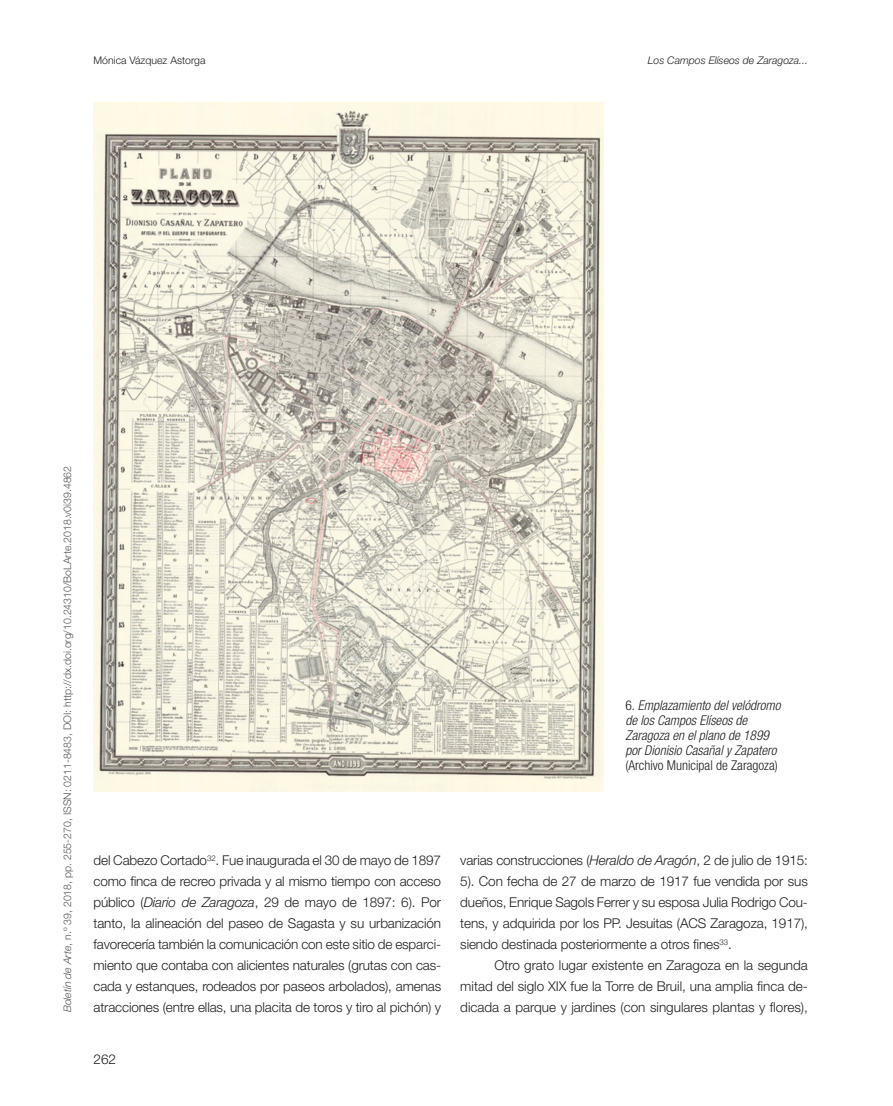
<style>
.page{position:relative;width:893px;height:1106px;background:#fff}
.page>*{position:absolute;margin:0;border:0;box-sizing:border-box;transform-origin:0 0}
.t1{font:300 13.5px/21px "Helvetica Neue LT Std";letter-spacing:-.01em;color:#231f20;text-align:justify}
.t2{font:italic 300 condensed 13.5px/15px "Helvetica Neue LT Std";color:#231f20}
.t3{font:300 condensed 13.5px "Helvetica Neue LT Std";color:#231f20}
.t4{font:300 10.5px "Helvetica Neue LT Std";color:#57585a}
.t5{font:italic 300 10.5px "Helvetica Neue LT Std";color:#231f20}
.t6{font:300 10.5px "Helvetica Neue LT Std";color:#231f20}
.s1{font-style:italic}
.s2{font-style:normal}
</style>
<div class="page">
<img style="left:94px;top:103px;width:510px;height:688px">
<p class="t6" style="left:94px;top:54px;width:114px">Mónica Vázquez Astorga</p>
<p class="t5" style="left:648px;top:54px;width:162px">Los Campos Elíseos de Zaragoza...</p>
<p class="t4" style="left:61px;top:1012px;width:548px;rotate:-90deg"><span class="s1">Boletín de Arte</span>, n.º 39, 2018, pp. 255-270, ISSN: 0211-8483, DOI: http://dx.doi.org/10.24310/BoLArte.2018.v0i39.4862</p>
<p class="t2" style="left:625px;top:698px;width:157px"><span class="s2">6.</span> Emplazamiento del velódromo de los Campos Elíseos de<br>Zaragoza en el plano de 1899 por Dionisio Casañal y Zapatero</p>
<p class="t3" style="left:625px;top:757px;width:154px">(Archivo Municipal de Zaragoza)</p>
<p class="t1" style="left:94px;top:849px;width:349px">del Cabezo Cortado<sup>32</sup>. Fue inaugurada el 30 de mayo de 1897 como finca de recreo privada y al mismo tiempo con acceso público (<span class="s1">Diario de Zaragoza</span>, 29 de mayo de 1897: 6). Por tanto, la alineación del paseo de Sagasta y su urbanización favorecería también la comunicación con este sitio de esparci&shy;miento que contaba con alicientes naturales (grutas con cas&shy;cada y estanques, rodeados por paseos arbolados), amenas atracciones (entre ellas, una placita de toros y tiro al pichón) y</p>
<p class="t1" style="left:94px;top:1048px;width:24px">262</p>
<p class="t1" style="left:460px;top:849px;width:349px">varias construcciones (<span class="s1">Heraldo de Aragón</span>, 2 de julio de 1915:<br>5). Con fecha de 27 de marzo de 1917 fue vendida por sus dueños, Enrique Sagols Ferrer y su esposa Julia Rodrigo Cou&shy;tens, y adquirida por los PP. Jesuitas (ACS Zaragoza, 1917), siendo destinada posteriormente a otros fines<sup>33</sup>.</p>
<p class="t1" style="left:460px;top:954px;width:349px;text-indent:34px">Otro grato lugar existente en Zaragoza en la segunda mitad del siglo XIX fue la Torre de Bruil, una amplia finca de&shy;dicada a parque y jardines (con singulares plantas y flores),</p>
</div>
